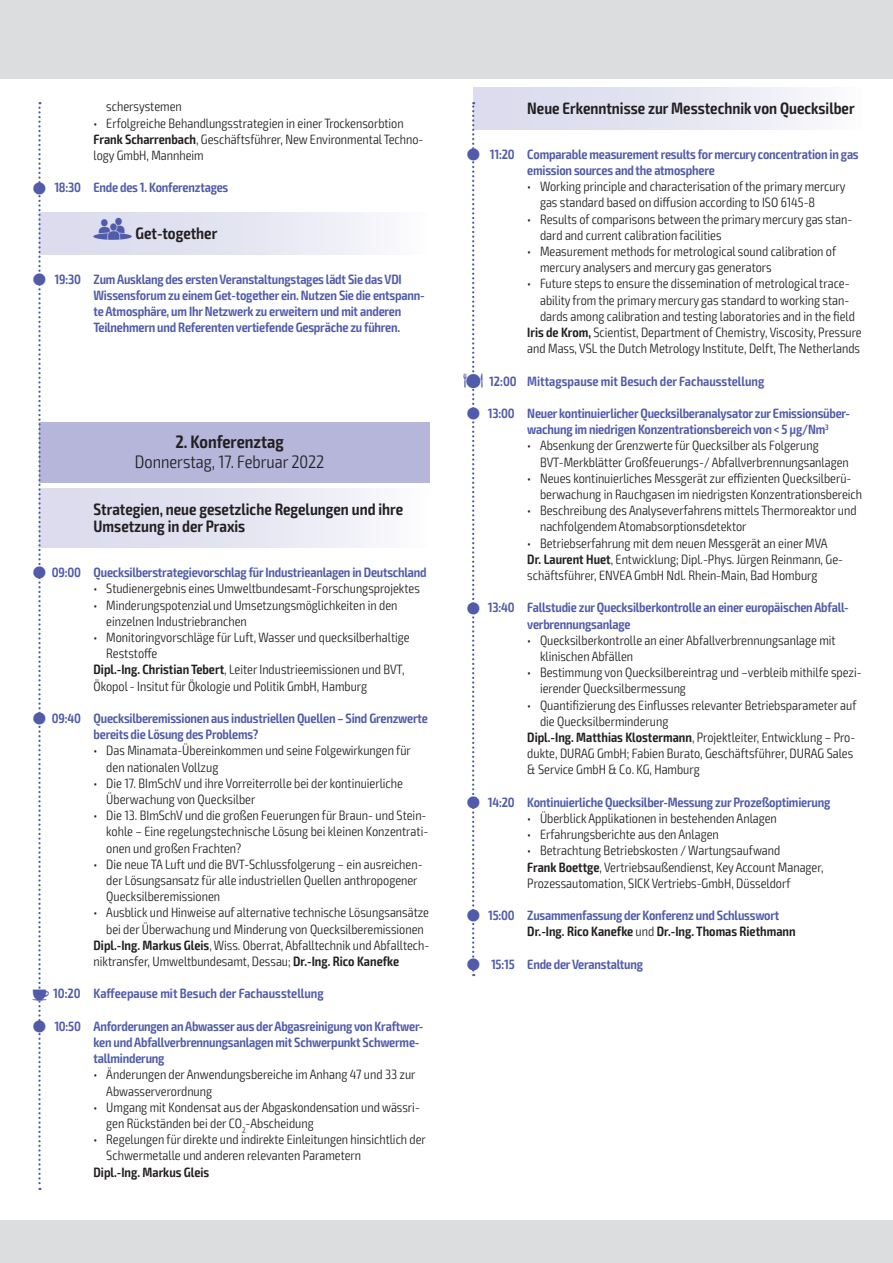
<style>
.page{position:relative;width:893px;height:1263px;background:#fff}
.page>*{position:absolute;margin:0;border:0;box-sizing:border-box;transform-origin:0 0}
.t1{font:300 condensed 18px "Exo 2";color:#231f20}
.t2{font:600 condensed 18px "Exo 2";color:#231f20}
.t3{font:600 condensed 16.5px/17.2px "Exo 2";color:#231f20}
.t4{font:300 condensed 13.5px/16.2px "Exo 2";color:#231f20}
.t5{font:600 condensed 13.5px/16.2px "Exo 2";letter-spacing:-.015em;color:#505ca9}
.t6{font:600 condensed 13.5px "Exo 2";color:#231f20}
.s1{font-weight:600}
.s2{font-family:"VDI Iconset S4 A Regular";font-weight:400;font-stretch:normal;font-size:13.5px;color:#505ca9}
.s3{font-family:"VDI Iconset S4 A Regular";font-weight:400;font-stretch:normal}
.s4{color:#231f20}
.s5{font-weight:300;color:#231f20}
</style>
<div class="page">
<div style="left:0;top:0;width:893px;height:79px;background:#dcdddf"></div>
<div style="left:0;top:1220px;width:893px;height:43px;background:#dcdddf"></div>
<div style="left:39px;top:212px;width:390px;height:43px;background:linear-gradient(to right,#d6d6eb,#f8f8fb)"></div>
<div style="left:39px;top:422px;width:390px;height:25px;background:#b5b6da"></div>
<div style="left:39px;top:445px;width:390px;height:38px;background:#b5b6da"></div>
<div style="left:39px;top:488px;width:390px;height:60px;background:linear-gradient(to right,#d6d6eb,#f8f8fb)"></div>
<div style="left:473px;top:87px;width:390px;height:43px;background:linear-gradient(to right,#d6d7eb,#f8f8fb)"></div>
<svg style="left:38px;top:102px;width:8px;height:1088px"></svg>
<svg style="left:472px;top:102px;width:7px;height:874px"></svg>
<p class="t4" style="left:106px;top:99px;width:77px">schersystemen</p>
<p class="t4" style="left:94px;top:115px;width:331px">• Erfolgreiche Behandlungsstrategien in einer Trockensorbtion<br><span class="s1">Frank Scharrenbach</span>, Geschäftsführer, New Environmental Techno&shy;logy GmbH, Mannheim</p>
<p class="t5" style="left:54px;top:180px;width:175px">18:30 Ende des 1. Konferenztages</p>
<p class="t3" style="left:94px;top:225px;width:125px"><span class="s2">G</span> Get-together</p>
<p class="t5" style="left:94px;top:271px;width:333px;text-indent:-39px">19:30 Zum Ausklang des ersten Veranstaltungstages lädt Sie das VDI Wissensforum zu einem Get-together ein. Nutzen Sie die entspann&shy;te Atmosphäre, um Ihr Netzwerk zu erweitern und mit anderen Teilnehmern und Referenten vertiefende Gespräche zu führen.</p>
<h1 class="t2" style="left:175px;top:431px;width:110px">2. Konferenztag</h1>
<h1 class="t1" style="left:135px;top:451px;width:191px">Donnerstag, 17. Februar 2022</h1>
<p class="t3" style="left:94px;top:501px;width:311px">Strategien, neue gesetzliche Regelungen und ihre<br>Umsetzung in der Praxis</p>
<p class="t5" style="left:52px;top:565px;width:376px">09:00 Quecksilberstrategievorschlag für Industrieanlagen in Deutschland</p>
<p class="t4" style="left:94px;top:581px;width:328px">• Studienergebnis eines Umweltbundesamt-Forschungsprojektes</p>
<p class="t4" style="left:106px;top:597px;width:293px;text-indent:-13px">• Minderungspotenzial und Umsetzungsmöglichkeiten in den einzelnen Industriebranchen</p>
<p class="t4" style="left:94px;top:629px;width:318px">• Monitoringvorschläge für Luft, Wasser und quecksilberhaltige</p>
<p class="t4" style="left:106px;top:646px;width:53px">Reststoffe</p>
<p class="t4" style="left:94px;top:662px;width:313px"><span class="s1">Dipl.-Ing. Christian Tebert</span>, Leiter Industrieemissionen und BVT,</p>
<p class="t4" style="left:94px;top:678px;width:275px">Ökopol - Insitut für Ökologie und Politik GmbH, Hamburg</p>
<p class="t5" style="left:94px;top:710px;width:336px;text-indent:-42px">09:40 Quecksilberemissionen aus industriellen Quellen – Sind Grenzwerte bereits die Lösung des Problems?</p>
<p class="t4" style="left:106px;top:743px;width:306px;text-indent:-13px">• Das Minamata-Übereinkommen und seine Folgewirkungen für den nationalen Vollzug</p>
<p class="t4" style="left:106px;top:775px;width:298px;text-indent:-13px">• Die 17. BImSchV und ihre Vorreiterrolle bei der kontinuierliche<br>Überwachung von Quecksilber</p>
<p class="t4" style="left:106px;top:808px;width:323px;text-indent:-13px">• Die 13. BImSchV und die großen Feuerungen für Braun- und Stein&shy;kohle – Eine regelungstechnische Lösung bei kleinen Konzentrati&shy;onen und großen Frachten?</p>
<p class="t4" style="left:106px;top:856px;width:318px;text-indent:-13px">• Die neue TA Luft und die BVT-Schlussfolgerung – ein ausreichen&shy;der Lösungsansatz für alle industriellen Quellen anthropogener<br>Quecksilberemissionen</p>
<p class="t4" style="left:94px;top:905px;width:337px">• Ausblick und Hinweise auf alternative technische Lösungsansätze</p>
<p class="t4" style="left:106px;top:921px;width:319px">bei der Überwachung und Minderung von Quecksilberemissionen</p>
<p class="t4" style="left:94px;top:937px;width:337px"><span class="s1">Dipl.-Ing. Markus Gleis</span>, Wiss. Oberrat, Abfalltechnik und Abfalltech-</p>
<p class="t4" style="left:94px;top:953px;width:307px">niktransfer, Umweltbundesamt, Dessau; <span class="s1">Dr.-Ing. Rico Kanefke</span></p>
<p class="t5" style="left:32px;top:986px;width:293px"><span class="s3">K</span> 10:20 Kaffeepause mit Besuch der Fachausstellung</p>
<p class="t5" style="left:94px;top:1018px;width:331px;text-indent:-39px">10:50 Anforderungen an Abwasser aus der Abgasreinigung von Kraftwer&shy;ken und Abfallverbrennungsanlagen mit Schwerpunkt Schwerme&shy;tallminderung</p>
<p class="t4" style="left:106px;top:1067px;width:311px;text-indent:-13px">• Änderungen der Anwendungsbereiche im Anhang 47 und 33 zur<br>Abwasserverordnung</p>
<p class="t4" style="left:106px;top:1099px;width:315px;text-indent:-13px">• Umgang mit Kondensat aus der Abgaskondensation und wässri&shy;gen Rückständen bei der CO<sub>2</sub>-Abscheidung</p>
<p class="t4" style="left:106px;top:1132px;width:321px;text-indent:-13px">• Regelungen für direkte und indirekte Einleitungen hinsichtlich der<br>Schwermetalle und anderen relevanten Parametern</p>
<p class="t6" style="left:94px;top:1164px;width:117px">Dipl.-Ing. Markus Gleis</p>
<p class="t3" style="left:527px;top:100px;width:329px">Neue Erkenntnisse zur Messtechnik von Quecksilber</p>
<p class="t5" style="left:527px;top:146px;width:333px;text-indent:-37px">11:20 Comparable measurement results for mercury concentration in gas emission sources and the atmosphere</p>
<p class="t4" style="left:540px;top:179px;width:307px;text-indent:-13px">• Working principle and characterisation of the primary mercury gas standard based on diffusion according to ISO 6145-8</p>
<p class="t4" style="left:540px;top:211px;width:314px;text-indent:-13px">• Results of comparisons between the primary mercury gas stan&shy;dard and current calibration facilities</p>
<p class="t4" style="left:540px;top:243px;width:298px;text-indent:-13px">• Measurement methods for metrological sound calibration of mercury analysers and mercury gas generators</p>
<p class="t4" style="left:527px;top:276px;width:324px">• Future steps to ensure the dissemination of metrological trace-</p>
<p class="t4" style="left:540px;top:292px;width:311px">ability from the primary mercury gas standard to working stan-</p>
<p class="t4" style="left:540px;top:308px;width:316px">dards among calibration and testing laboratories and in the field</p>
<p class="t4" style="left:527px;top:324px;width:336px"><span class="s1">Iris de Krom,</span> Scientist, Department of Chemistry, Viscosity, Pressure</p>
<p class="t4" style="left:527px;top:341px;width:334px">and Mass, VSL the Dutch Metrology Institute, Delft, The Netherlands</p>
<p class="t5" style="left:463px;top:373px;width:302px"><span class="s3">M</span> 12:00 Mittagspause mit Besuch der Fachausstellung</p>
<p class="t5" style="left:527px;top:405px;width:324px;text-indent:-39px">13:00 Neuer kontinuierlicher Quecksilberanalysator zur Emissionsüber&shy;wachung im niedrigen Konzentrationsbereich von &lt; 5 µg/Nm<sup>3</sup></p>
<p class="t4" style="left:540px;top:438px;width:310px;text-indent:-13px">• Absenkung der Grenzwerte für Quecksilber als Folgerung<br>BVT-Merkblätter Großfeuerungs-/ Abfallverbrennungsanlagen</p>
<p class="t4" style="left:540px;top:470px;width:324px;text-indent:-13px">• Neues kontinuierliches Messgerät zur effizienten Quecksilberü&shy;berwachung in Rauchgasen im niedrigsten Konzentrationsbereich</p>
<p class="t4" style="left:540px;top:503px;width:318px;text-indent:-13px">• Beschreibung des Analyseverfahrens mittels Thermoreaktor und nachfolgendem Atomabsorptionsdetektor</p>
<p class="t4" style="left:527px;top:535px;width:317px">• Betriebserfahrung mit dem neuen Messgerät an einer MVA<br><span class="s1">Dr. Laurent Huet</span>, Entwicklung; Dipl.-Phys. Jürgen Reinmann, Ge&shy;schäftsführer, ENVEA GmbH Ndl. Rhein-Main, Bad Homburg</p>
<p class="t5" style="left:527px;top:600px;width:323px;text-indent:-39px">13:40 Fallstudie zur Quecksilberkontrolle an einer europäischen Abfall&shy;verbrennungsanlage</p>
<p class="t4" style="left:540px;top:632px;width:297px;text-indent:-13px">• Quecksilberkontrolle an einer Abfallverbrennungsanlage mit klinischen Abfällen</p>
<p class="t4" style="left:540px;top:665px;width:323px;text-indent:-13px">• Bestimmung von Quecksilbereintrag und –verbleib mithilfe spezi&shy;ierender Quecksilbermessung</p>
<p class="t4" style="left:527px;top:697px;width:331px">• Quantifizierung des Einflusses relevanter Betriebsparameter auf</p>
<p class="t4" style="left:540px;top:713px;width:130px">die Quecksilberminderung</p>
<p class="t4" style="left:527px;top:729px;width:330px"><span class="s1">Dipl.-Ing. Matthias Klostermann</span>, Projektleiter, Entwicklung – Pro-</p>
<p class="t4" style="left:527px;top:746px;width:327px">dukte, DURAG GmbH; Fabien Burato, Geschäftsführer, DURAG Sales</p>
<p class="t4" style="left:527px;top:762px;width:174px">&amp; Service GmbH &amp; Co. KG, Hamburg</p>
<p class="t5" style="left:488px;top:794px;width:344px">14:20 Kontinuierliche Quecksilber-Messung zur Prozeßoptimierung</p>
<p class="t4" style="left:527px;top:810px;width:251px">• Überblick Applikationen in bestehenden Anlagen</p>
<p class="t4" style="left:527px;top:827px;width:193px">• Erfahrungsberichte aus den Anlagen</p>
<p class="t4" style="left:527px;top:843px;width:298px">• Betrachtung Betriebskosten / Wartungsaufwand<br><span class="s1">Frank Boettge</span>, Vertriebsaußendienst, Key Account Manager,<br>Prozessautomation, SICK Vertriebs-GmbH, Düsseldorf</p>
<p class="t5" style="left:527px;top:908px;width:270px;text-indent:-39px">15:00 Zusammenfassung der Konferenz und Schlusswort<br><span class="s4">Dr.-Ing. Rico Kanefke</span> <span class="s5">und</span> <span class="s4">Dr.-Ing. Thomas Riethmann</span></p>
<p class="t5" style="left:491px;top:956px;width:154px">15:15 Ende der Veranstaltung</p>
</div>
